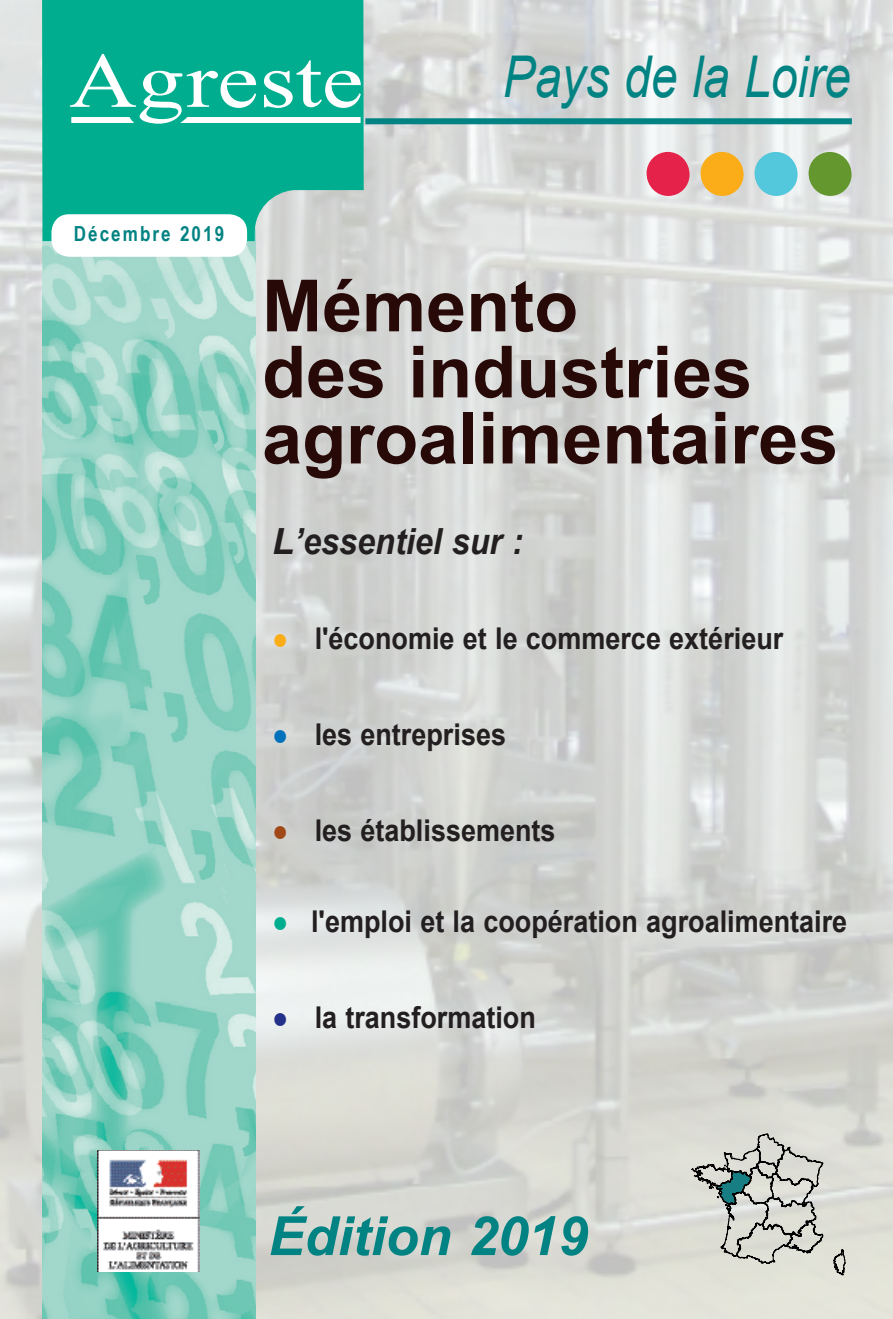
<style>
.page{position:relative;width:893px;height:1319px;background:#fff}
.page>*{position:absolute;margin:0;border:0;box-sizing:border-box;transform-origin:0 0}
.t1{font:700 72px/66px "Arial";color:#270a08}
.t2{font:italic 57.6px "Arial";color:#008382;scale:.83 1}
.t3{font:italic 700 54px "Arial";color:#008382}
.t4{font:italic 700 36px "Arial";color:#231f20}
.t5{font:700 30px "Arial";color:#231f20;scale:.9 1}
.t6{font:700 20.7px "Arial Narrow";letter-spacing:.1em;color:#008382}
.s1{color:#faad19}
.s2{color:#0072bc}
.s3{color:#a04818}
.s4{color:#00ad8e}
.s5{color:#24318b}
</style>
<div class="page">
<img style="left:0;top:0;width:893px;height:1318px">
<svg style="left:647px;top:152px;width:42px;height:42px"></svg>
<svg style="left:701px;top:152px;width:42px;height:42px"></svg>
<svg style="left:755px;top:152px;width:42px;height:42px"></svg>
<svg style="left:809px;top:152px;width:42px;height:42px"></svg>
<img style="left:43px;top:241px;width:212px;height:1077px">
<img style="left:98px;top:1149px;width:102px;height:121px">
<svg style="left:833px;top:1249px;width:12px;height:26px"></svg>
<svg style="left:692px;top:1133px;width:131px;height:130px;background:#bcbfb8"></svg>
<svg style="left:42px;top:0;width:322px;height:241px;background:#15b195"></svg>
<svg style="left:70px;top:54px;width:291px;height:70px"></svg>
<div style="left:647px;top:153px;width:42px;height:43px;background:#e5234a;border-radius:50%"></div>
<div style="left:701px;top:153px;width:42px;height:43px;background:#faad19;border-radius:50%"></div>
<div style="left:755px;top:153px;width:42px;height:43px;background:#53c7db;border-radius:50%"></div>
<div style="left:809px;top:153px;width:42px;height:43px;background:#64982f;border-radius:50%"></div>
<div style="left:365px;top:118px;width:487px;height:6px;background:#008382"></div>
<div style="left:51px;top:214px;width:196px;height:43px;background:#fff;border-radius:18px"></div>
<h2 class="t2" style="left:503px;top:39px;width:421px">Pays de la Loire</h2>
<p class="t6" style="left:74px;top:218px;width:152px">Décembre 2019</p>
<h1 class="t1" style="left:262px;top:274px;width:578px">Mémento<br>des industries agroalimentaires</h1>
<p class="t4" style="left:272px;top:517px;width:252px">L’essentiel sur :</p>
<p class="t5" style="left:272px;top:617px;width:569px"><span class="s1">●</span> l'économie et le commerce extérieur</p>
<p class="t5" style="left:272px;top:713px;width:261px"><span class="s2">●</span> les entreprises</p>
<p class="t5" style="left:272px;top:808px;width:316px"><span class="s3">●</span> les établissements</p>
<p class="t5" style="left:272px;top:900px;width:640px"><span class="s4">●</span> l'emploi et la coopération agroalimentaire</p>
<p class="t5" style="left:272px;top:995px;width:295px"><span class="s5">●</span> la transformation</p>
<h3 class="t3" style="left:268px;top:1199px;width:321px">Édition 2019</h3>
</div>
